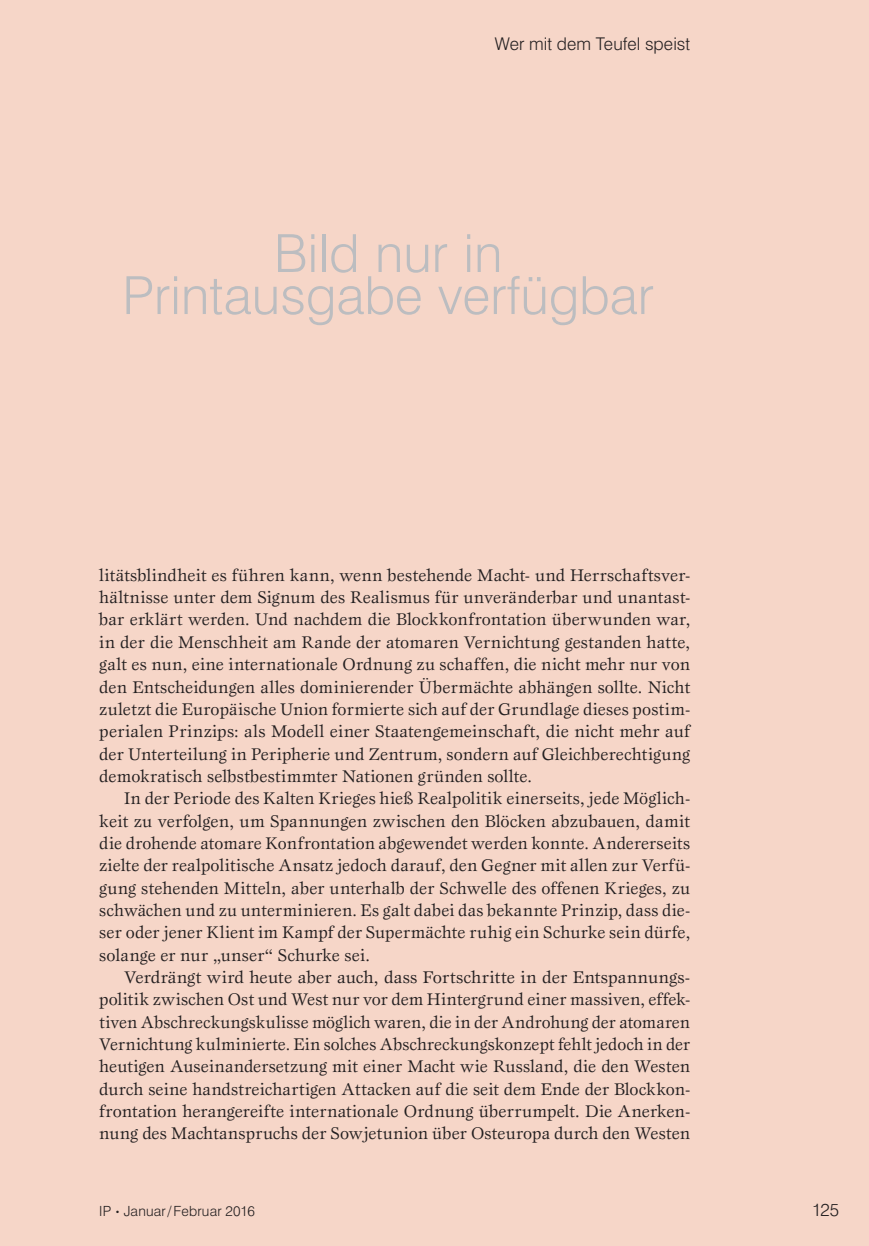
<style>
.page{position:relative;width:869px;height:1246px;background:#fff}
.page>*{position:absolute;margin:0;border:0;box-sizing:border-box;transform-origin:0 0}
.t1{font:300 52.5px/42px "Swiss 721 BT";color:#bcbdc0;text-align:center}
.t2{font:17.5px/22.4px "Esprit Std";letter-spacing:.005em;color:#231f20;text-align:justify}
.t3{font:300 17.5px "Swiss 721 BT";letter-spacing:.005em;color:#231f20}
.t4{font:300 14px "Swiss 721 BT";letter-spacing:.015em;color:#231f20}
.s1{font-size:8.4px}
</style>
<div class="page">
<div style="left:0;top:0;width:868px;height:1245px;background:#f6d6c8"></div>
<p class="t3" style="left:494px;top:33px;width:197px">Wer mit dem Teufel speist</p>
<h1 class="t1" style="left:122px;top:232px;width:533px">Bild nur in<br>Printausgabe verfügbar</h1>
<p class="t2" style="left:99px;top:563px;width:592px">litätsblindheit es führen kann, wenn bestehende Macht- und Herrschaftsver&shy;hältnisse unter dem Signum des Realismus für unveränderbar und unantast&shy;bar erklärt werden. Und nachdem die Blockkonfrontation überwunden war, in der die Menschheit am Rande der atomaren Vernichtung gestanden hatte, galt es nun, eine internationale Ordnung zu schaffen, die nicht mehr nur von den Entscheidungen alles dominierender Übermächte abhängen sollte. Nicht zuletzt die Europäische Union formierte sich auf der Grundlage dieses postim&shy;perialen Prinzips: als Modell einer Staatengemeinschaft, die nicht mehr auf der Unterteilung in Peripherie und Zentrum, sondern auf Gleichberechtigung demokratisch selbstbestimmter Nationen gründen sollte.</p>
<p class="t2" style="left:99px;top:786px;width:592px;text-indent:25px">In der Periode des Kalten Krieges hieß Realpolitik einerseits, jede Möglich&shy;keit zu verfolgen, um Spannungen zwischen den Blöcken abzubauen, damit die drohende atomare Konfrontation abgewendet werden konnte. Andererseits zielte der realpolitische Ansatz jedoch darauf, den Gegner mit allen zur Verfü&shy;gung stehenden Mitteln, aber unterhalb der Schwelle des offenen Krieges, zu schwächen und zu unterminieren. Es galt dabei das bekannte Prinzip, dass die&shy;ser oder jener Klient im Kampf der Supermächte ruhig ein Schurke sein dürfe, solange er nur „unser“ Schurke sei.</p>
<p class="t2" style="left:99px;top:965px;width:592px;text-indent:25px">Verdrängt wird heute aber auch, dass Fortschritte in der Entspannungs&shy;politik zwischen Ost und West nur vor dem Hintergrund einer massiven, effek&shy;tiven Abschreckungskulisse möglich waren, die in der Androhung der atomaren Vernichtung kulminierte. Ein solches Abschreckungskonzept fehlt jedoch in der heutigen Auseinandersetzung mit einer Macht wie Russland, die den Westen durch seine handstreichartigen Attacken auf die seit dem Ende der Blockkon&shy;frontation herangereifte internationale Ordnung überrumpelt. Die Anerken&shy;nung des Machtanspruchs der Sowjetunion über Osteuropa durch den Westen</p>
<p class="t4" style="left:99px;top:1202px;width:157px">IP <span class="s1">•</span> Januar/Februar 2016</p>
<p class="t3" style="left:811px;top:1198px;width:28px">125</p>
</div>
